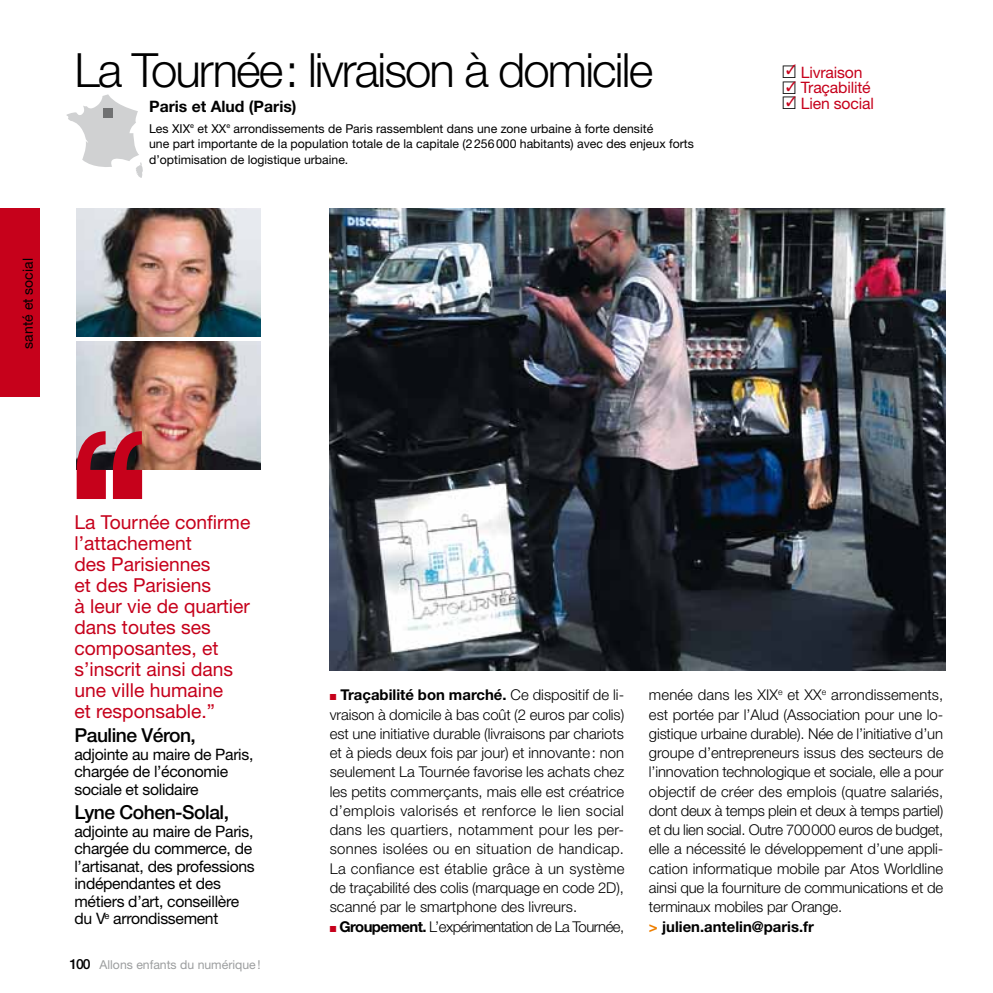
<style>
.page{position:relative;width:993px;height:993px;background:#fff}
.page>*{position:absolute;margin:0;border:0;box-sizing:border-box;transform-origin:0 0}
.t1{font:262.5px "Helvetica Neue CE";color:#c6011b}
.t2{font:300 47.25px "Helvetica Neue CE";letter-spacing:-.04em;color:#000}
.t3{font:19.25px/21px "Helvetica Neue CE";color:#c6011b}
.t4{font:500 19.25px "Helvetica Neue CE";letter-spacing:-.025em;color:#000}
.t5{font:15.75px/17.5px "Helvetica Neue CE";letter-spacing:-.02em;color:#000}
.t6{font:15.75px/15.8px "Helvetica Neue CE";letter-spacing:-.01em;color:#c6011b}
.t7{font:700 15.75px "Helvetica Neue CE";color:#000}
.t8{font:300 14.88px/19.2px "Helvetica Neue CE";letter-spacing:-.005em;color:#000;text-align:justify}
.t9{font:300 14.88px "Helvetica Neue CE";letter-spacing:-.035em;color:#000}
.t10{font:14px "Helvetica Neue CE";color:#000}
.t11{font:12.25px/15.8px "Helvetica Neue CE";color:#000}
.t12{font:12.25px "Helvetica Neue CE";color:#9c9e9f}
.s1{font-weight:500;font-size:14px;color:#000}
.s2{color:#c6011b}
.s3{font-weight:700}
.s4{font-weight:700;color:#ee7f00}
</style>
<div class="page">
<div style="left:0;top:208px;width:40px;height:189px;background:#c6011b"></div>
<img style="left:77px;top:208px;width:183px;height:128px">
<img style="left:77px;top:341px;width:183px;height:128px">
<img style="left:330px;top:208px;width:614px;height:462px">
<svg style="left:66px;top:94px;width:77px;height:84px"></svg>
<div style="left:103px;top:108px;width:10px;height:10px;background:#707172"></div>
<p class="t10" style="left:19px;top:348px;width:92px;rotate:-90deg">santé et social</p>
<h2 class="t2" style="left:74px;top:42px;width:580px">La Tournée: livraison à domicile</h2>
<p class="t7" style="left:149px;top:96px;width:149px">Paris et Alud (Paris)</p>
<p class="t11" style="left:149px;top:120px;width:546px">Les XIX<sup>e</sup> et XX<sup>e</sup> arrondissements de Paris rassemblent dans une zone urbaine à forte densité<br>une part importante de la population totale de la capitale (2256000 habitants) avec des enjeux forts d’optimisation de logistique urbaine.</p>
<h1 class="t1" style="left:55px;top:367px;width:111px">‘‘</h1>
<p class="t6" style="left:800px;top:64px;width:75px">Livraison<br>Traçabilité<br>Lien social</p>
<p class="t3" style="left:74px;top:511px;width:177px">La Tournée confirme l’attachement<br>des Parisiennes<br>et des Parisiens<br>à leur vie de quartier dans toutes ses composantes, et s’inscrit ainsi dans une ville humaine<br>et responsable.”</p>
<p class="t4" style="left:74px;top:723px;width:123px">Pauline Véron,</p>
<p class="t5" style="left:74px;top:745px;width:180px">adjointe au maire de Paris, chargée de l’économie sociale et solidaire</p>
<p class="t4" style="left:74px;top:800px;width:156px">Lyne Cohen-Solal,</p>
<p class="t5" style="left:74px;top:822px;width:182px">adjointe au maire de Paris, chargée du commerce, de l’artisanat, des professions indépendantes et des métiers d’art, conseillère du V<sup>e</sup> arrondissement</p>
<p class="t12" style="left:69px;top:957px;width:192px"><span class="s1">100</span> Allons enfants du numérique!</p>
<p class="t8" style="left:330px;top:685px;width:296px"><span class="s2">■</span> <span class="s3">Traçabilité bon marché.</span> Ce dispositif de li&shy;vraison à domicile à bas coût (2 euros par colis) est une initiative durable (livraisons par chariots et à pieds deux fois par jour) et innovante: non seulement La Tournée favorise les achats chez les petits commerçants, mais elle est créatrice d’emplois valorisés et renforce le lien social dans les quartiers, notamment pour les per&shy;sonnes isolées ou en situation de handicap.<br>La confiance est établie grâce à un système de traçabilité des colis (marquage en code 2D), scanné par le smartphone des livreurs.</p>
<p class="t9" style="left:330px;top:916px;width:296px"><span class="s2">■</span> <span class="s3">Groupement.</span> L’expérimentation de La Tournée,</p>
<p class="t8" style="left:648px;top:685px;width:296px;text-align:left">menée dans les XIX<sup>e</sup> et XX<sup>e</sup> arrondissements, est portée par l’Alud (Association pour une lo&shy;gistique urbaine durable). Née de l’initiative d’un groupe d’entrepreneurs issus des secteurs de l’innovation technologique et sociale, elle a pour objectif de créer des emplois (quatre salariés, dont deux à temps plein et deux à temps partiel) et du lien social. Outre 700000 euros de budget, elle a nécessité le développement d’une appli&shy;cation informatique mobile par Atos Worldline ainsi que la fourniture de communications et de terminaux mobiles par Orange.<br><span class="s4">&gt;</span> <span class="s3">julien.antelin@paris.fr</span></p>
</div>
